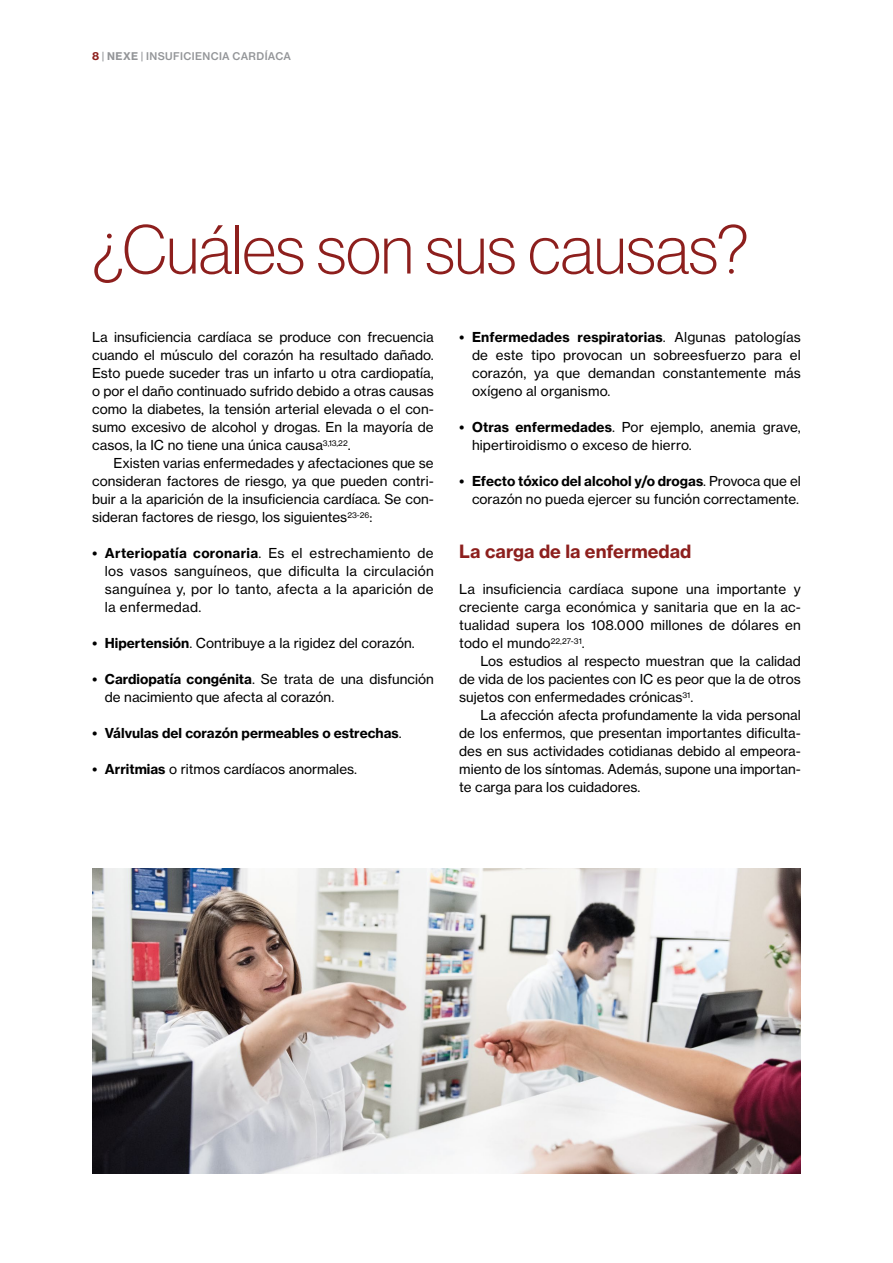
<style>
.page{position:relative;width:893px;height:1263px;background:#fff}
.page>*{position:absolute;margin:0;border:0;box-sizing:border-box;transform-origin:0 0}
.t1{font:100 67.5px "Volta Modern Display 35";color:#8d1f1d}
.t2{font:700 18px "Volta Modern Text 75";color:#8d1f1d}
.t3{font:13.5px/18px "Volta Modern Text 55 Roman";color:#000;text-align:justify}
.t4{font:700 13.5px "Volta Modern Text 75";color:#000}
.t5{font:700 13.5px "Volta Modern Text 75";letter-spacing:.02em;color:#000}
.t6{font:500 10.5px "Volta Modern Text 65";letter-spacing:.035em;color:#939598}
.s1{font-family:"Volta Modern Text 75";font-weight:700;color:#8d1f1d}
.s2{font-family:"Volta Modern Text 75";font-weight:700}
.s3{font-family:"Volta Modern Text 55 Roman";font-weight:400}
</style>
<div class="page">
<img style="left:92px;top:869px;width:709px;height:305px">
<p class="t6" style="left:92px;top:50px;width:200px"><span class="s1">8</span> | <span class="s2">nexe</span> | INSUFICIENCIA CARDÍACA</p>
<h1 class="t1" style="left:91px;top:212px;width:660px">¿Cuáles son sus causas?</h1>
<p class="t3" style="left:92px;top:328px;width:343px">La insuficiencia cardíaca se produce con frecuencia cuando el músculo del corazón ha resultado dañado.<br>Esto puede suceder tras un infarto u otra cardiopatía, o por el daño continuado sufrido debido a otras causas como la diabetes, la tensión arterial elevada o el con&shy;sumo excesivo de alcohol y drogas. En la mayoría de casos, la IC no tiene una única causa<sup>3,13,22</sup>.</p>
<p class="t3" style="left:92px;top:454px;width:343px;text-indent:21px">Existen varias enfermedades y afectaciones que se consideran factores de riesgo, ya que pueden contri&shy;buir a la aparición de la insuficiencia cardíaca. Se con&shy;sideran factores de riesgo, los siguientes<sup>23-26</sup>:</p>
<p class="t5" style="left:92px;top:545px;width:343px">• Arteriopatía coronaria<span class="s3">. Es el estrechamiento de</span></p>
<p class="t3" style="left:105px;top:562px;width:330px">los vasos sanguíneos, que dificulta la circulación sanguínea y, por lo tanto, afecta a la aparición de la enfermedad.</p>
<p class="t3" style="left:92px;top:634px;width:324px"><span class="s2">• Hipertensión</span>. Contribuye a la rigidez del corazón.</p>
<p class="t3" style="left:105px;top:670px;width:330px;text-indent:-13px"><span class="s2">• Cardiopatía congénita</span>. Se trata de una disfunción de nacimiento que afecta al corazón.</p>
<p class="t4" style="left:92px;top:725px;width:311px">• Válvulas del corazón permeables o estrechas<span class="s3">.</span></p>
<p class="t3" style="left:92px;top:760px;width:266px"><span class="s2">• Arritmias</span> o ritmos cardíacos anormales.</p>
<p class="t4" style="left:459px;top:329px;width:343px">• Enfermedades respiratorias<span class="s3">. Algunas patologías</span></p>
<p class="t3" style="left:472px;top:346px;width:330px">de este tipo provocan un sobreesfuerzo para el corazón, ya que demandan constantemente más oxígeno al organismo.</p>
<p class="t3" style="left:472px;top:418px;width:330px;text-indent:-13px"><span class="s2">• Otras enfermedades</span>. Por ejemplo, anemia grave, hipertiroidismo o exceso de hierro.</p>
<p class="t4" style="left:459px;top:473px;width:343px">• Efecto tóxico del alcohol y/o drogas<span class="s3">. Provoca que el</span></p>
<p class="t3" style="left:472px;top:490px;width:328px">corazón no pueda ejercer su función correctamente.</p>
<h2 class="t2" style="left:459px;top:540px;width:234px">La carga de la enfermedad</h2>
<p class="t3" style="left:459px;top:580px;width:343px">La insuficiencia cardíaca supone una importante y creciente carga económica y sanitaria que en la ac&shy;tualidad supera los 108.000 millones de dólares en todo el mundo<sup>22,27-31</sup>.</p>
<p class="t3" style="left:459px;top:652px;width:343px;text-indent:21px">Los estudios al respecto muestran que la calidad de vida de los pacientes con IC es peor que la de otros sujetos con enfermedades crónicas<sup>31</sup>.</p>
<p class="t3" style="left:459px;top:706px;width:343px;text-indent:21px">La afección afecta profundamente la vida personal de los enfermos, que presentan importantes dificulta&shy;des en sus actividades cotidianas debido al empeora&shy;miento de los síntomas. Además, supone una importan&shy;te carga para los cuidadores.</p>
</div>
